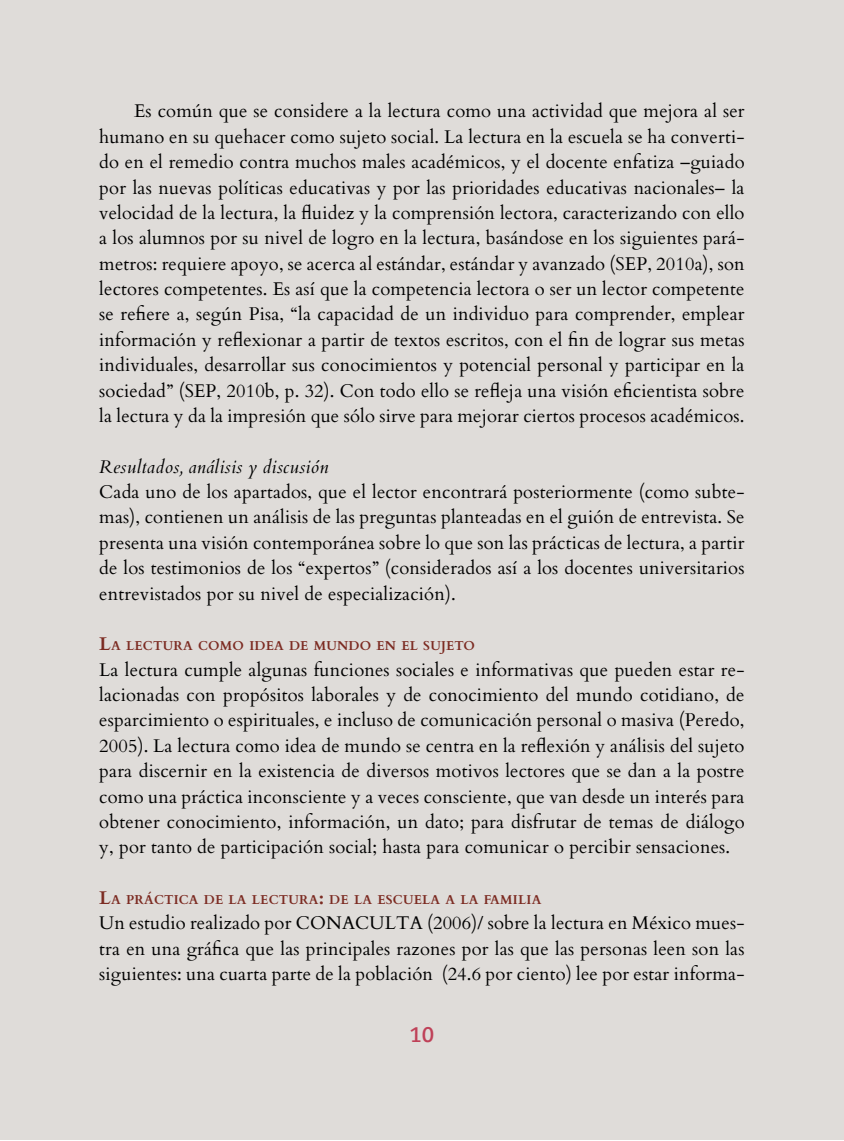
<style>
.page{position:relative;width:844px;height:1141px;background:#fff}
.page>*{position:absolute;margin:0;border:0;box-sizing:border-box;transform-origin:0 0}
.t1{font:700 21px "Caecilia LT Std";color:#bf4158}
.t2{font:18.38px/25.4px "Cardo";letter-spacing:.01em;color:#000;text-align:justify}
.t3{font:italic 18.38px "Cardo";letter-spacing:.01em;color:#000}
.t4{font:700 12.78px "Cardo";letter-spacing:.015em;color:#7c2b22}
.s1{font-size:18.38px}
</style>
<div class="page">
<div style="left:1px;top:1px;width:842px;height:1139px;background:#dfdcd9"></div>
<p class="t2" style="left:99px;top:98px;width:646px;text-indent:35px">Es común que se considere a la lectura como una actividad que mejora al ser humano en su quehacer como sujeto social. La lectura en la escuela se ha converti&shy;do en el remedio contra muchos males académicos, y el docente enfatiza –guiado por las nuevas políticas educativas y por las prioridades educativas nacionales– la velocidad de la lectura, la fluidez y la comprensión lectora, caracterizando con ello a los alumnos por su nivel de logro en la lectura, basándose en los siguientes pará&shy;metros: requiere apoyo, se acerca al estándar, estándar y avanzado (SEP, 2010a), son lectores competentes. Es así que la competencia lectora o ser un lector competente se refiere a, según Pisa, “la capacidad de un individuo para comprender, emplear información y reflexionar a partir de textos escritos, con el fin de lograr sus metas individuales, desarrollar sus conocimientos y potencial personal y participar en la sociedad” (SEP, 2010b, p. 32). Con todo ello se refleja una visión eficientista sobre la lectura y da la impresión que sólo sirve para mejorar ciertos procesos académicos.</p>
<p class="t3" style="left:99px;top:456px;width:230px">Resultados, análisis y discusión</p>
<p class="t2" style="left:99px;top:478px;width:646px">Cada uno de los apartados, que el lector encontrará posteriormente (como subte&shy;mas), contienen un análisis de las preguntas planteadas en el guión de entrevista. Se presenta una visión contemporánea sobre lo que son las prácticas de lectura, a partir de los testimonios de los “expertos” (considerados así a los docentes universitarios entrevistados por su nivel de especialización).</p>
<p class="t4" style="left:99px;top:636px;width:377px"><span class="s1">L</span>A LECTURA COMO IDEA DE MUNDO EN EL SUJETO</p>
<p class="t2" style="left:99px;top:656px;width:646px">La lectura cumple algunas funciones sociales e informativas que pueden estar re&shy;lacionadas con propósitos laborales y de conocimiento del mundo cotidiano, de esparcimiento o espirituales, e incluso de comunicación personal o masiva (Peredo, 2005). La lectura como idea de mundo se centra en la reflexión y análisis del sujeto para discernir en la existencia de diversos motivos lectores que se dan a la postre como una práctica inconsciente y a veces consciente, que van desde un interés para obtener conocimiento, información, un dato; para disfrutar de temas de diálogo y, por tanto de participación social; hasta para comunicar o percibir sensaciones.</p>
<p class="t4" style="left:99px;top:889px;width:443px"><span class="s1">L</span>A PRÁCTICA DE LA LECTURA<span class="s1">:</span> DE LA ESCUELA A LA FAMILIA</p>
<p class="t2" style="left:99px;top:910px;width:646px">Un estudio realizado por CONACULTA (2006)/ sobre la lectura en México mues&shy;tra en una gráfica que las principales razones por las que las personas leen son las siguientes: una cuarta parte de la población (24.6 por ciento) lee por estar informa-</p>
<p class="t1" style="left:409px;top:1022px;width:26px">10</p>
</div>
